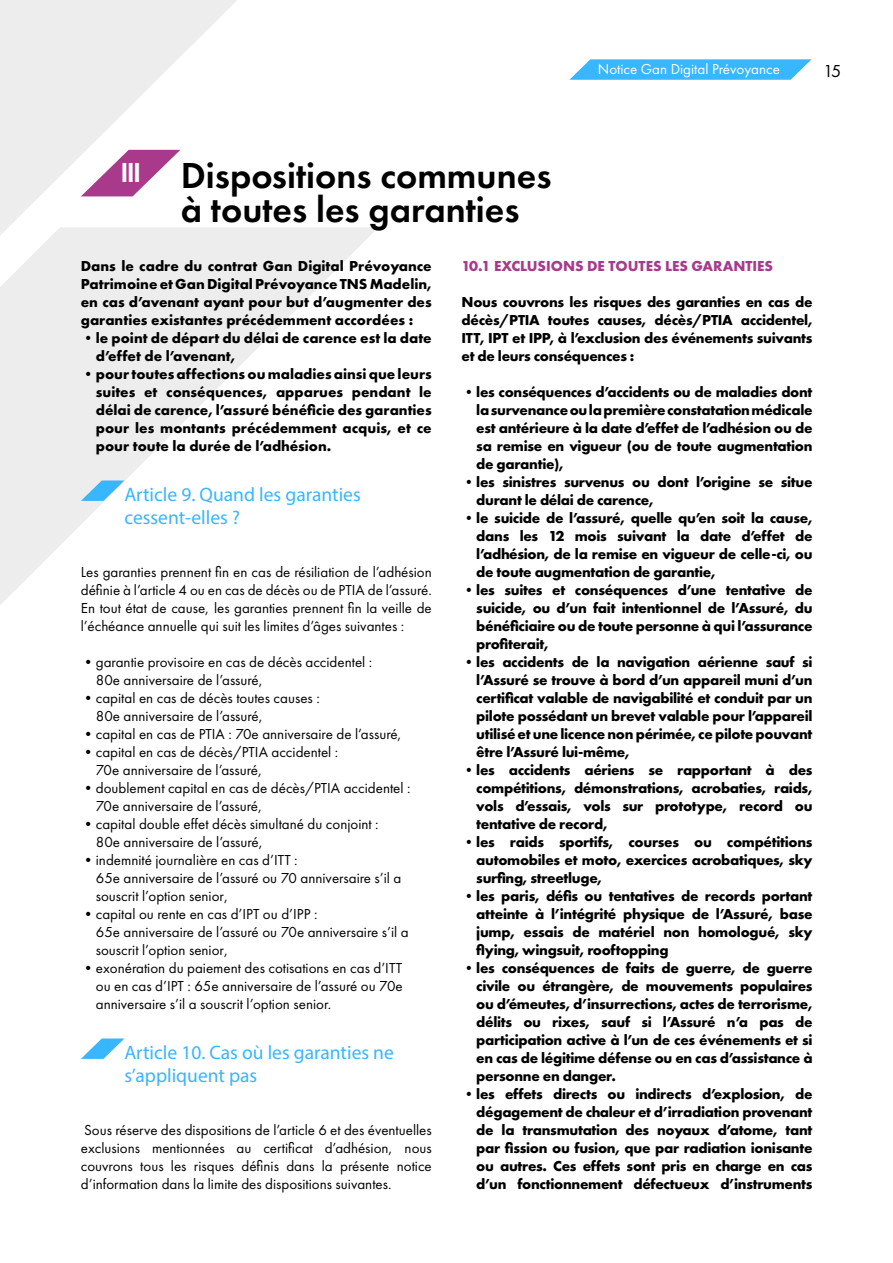
<style>
.page{position:relative;width:893px;height:1263px;background:#fff}
.page>*{position:absolute;margin:0;border:0;box-sizing:border-box;transform-origin:0 0}
.t1{font:600 37.5px/34.5px "Futura PT";color:#000}
.t2{font:600 28.5px "Futura PT";color:#fff}
.t3{font:19.5px/23.4px "Myriad Pro";color:#38b6ff}
.t4{font:18px "Futura PT";color:#000}
.t5{font:700 15px/18px "Futura PT";letter-spacing:-.02em;color:#000;text-align:justify}
.t6{font:15px/18px "Futura PT";color:#000}
.t7{font:700 15px/18px "Futura PT";color:#000}
.t8{font:700 15px "Futura PT";color:#a93a8b}
.t9{font:15px "Futura PT";color:#fff}
</style>
<div class="page">
<svg style="left:569px;top:59px;width:242px;height:21px;background:#4ebeff"></svg>
<svg style="left:0;top:0;width:237px;height:227px;fill:#ededed"></svg>
<svg style="left:0;top:227px;width:378px;height:378px"></svg>
<svg style="left:81px;top:481px;width:43px;height:20px"></svg>
<svg style="left:81px;top:1039px;width:43px;height:20px"></svg>
<svg style="left:81px;top:150px;width:99px;height:46px"></svg>
<p class="t9" style="left:598px;top:61px;width:184px">Notice Gan Digital Prévoyance</p>
<p class="t4" style="left:823px;top:61px;width:20px">15</p>
<h1 class="t1" style="left:181px;top:161px;width:372px">Dispositions communes à toutes les garanties</h1>
<p class="t5" style="left:81px;top:257px;width:352px">Dans le cadre du contrat Gan Digital Prévoyance Patrimoine et Gan Digital Prévoyance TNS Madelin, en cas d’avenant ayant pour but d’augmenter des garanties existantes précédemment accordées :</p>
<p class="t7" style="left:96px;top:329px;width:337px;text-indent:-15px">• le point de départ du délai de carence est la date d’effet de l’avenant,</p>
<p class="t5" style="left:96px;top:365px;width:337px;text-indent:-15px">• pour toutes affections ou maladies ainsi que leurs suites et conséquences, apparues pendant le délai de carence, l’assuré bénéficie des garanties pour les montants précédemment acquis, et ce pour toute la durée de l’adhésion.</p>
<h3 class="t3" style="left:124px;top:484px;width:238px">Article 9. Quand les garanties cessent-elles ?</h3>
<h2 class="t2" style="left:120px;top:161px;width:22px">III</h2>
<p class="t8" style="left:461px;top:257px;width:313px">10.1 EXCLUSIONS DE TOUTES LES GARANTIES</p>
<p class="t5" style="left:461px;top:293px;width:352px">Nous couvrons les risques des garanties en cas de décès/PTIA toutes causes, décès/PTIA accidentel, ITT, IPT et IPP, à l’exclusion des événements suivants et de leurs conséquences :</p>
<p class="t5" style="left:476px;top:383px;width:338px;text-indent:-15px">• les conséquences d’accidents ou de maladies dont la survenance ou la première constatation médicale est antérieure à la date d’effet de l’adhésion ou de sa remise en vigueur (ou de toute augmentation de garantie),</p>
<p class="t5" style="left:476px;top:473px;width:338px;text-indent:-15px">• les sinistres survenus ou dont l’origine se situe durant le délai de carence,</p>
<p class="t5" style="left:476px;top:509px;width:338px;text-indent:-15px">• le suicide de l’assuré, quelle qu’en soit la cause, dans les 12 mois suivant la date d’effet de l’adhésion, de la remise en vigueur de celle-ci, ou de toute augmentation de garantie,</p>
<p class="t5" style="left:476px;top:581px;width:338px;text-indent:-15px">• les suites et conséquences d’une tentative de suicide, ou d’un fait intentionnel de l’Assuré, du bénéficiaire ou de toute personne à qui l’assurance profiterait,</p>
<p class="t5" style="left:476px;top:653px;width:338px;text-indent:-15px">• les accidents de la navigation aérienne sauf si l’Assuré se trouve à bord d’un appareil muni d’un certificat valable de navigabilité et conduit par un pilote possédant un brevet valable pour l’appareil utilisé et une licence non périmée, ce pilote pouvant être l’Assuré lui-même,</p>
<p class="t5" style="left:476px;top:761px;width:338px;text-indent:-15px">• les accidents aériens se rapportant à des compétitions, démonstrations, acrobaties, raids, vols d’essais, vols sur prototype, record ou tentative de record,</p>
<p class="t5" style="left:476px;top:833px;width:338px;text-indent:-15px">• les raids sportifs, courses ou compétitions automobiles et moto, exercices acrobatiques, sky surfing, streetluge,</p>
<p class="t5" style="left:476px;top:887px;width:338px;text-indent:-15px">• les paris, défis ou tentatives de records portant atteinte à l’intégrité physique de l’Assuré, base jump, essais de matériel non homologué, sky flying, wingsuit, rooftopping</p>
<p class="t5" style="left:476px;top:959px;width:338px;text-indent:-15px">• les conséquences de faits de guerre, de guerre civile ou étrangère, de mouvements populaires ou d’émeutes, d’insurrections, actes de terrorisme, délits ou rixes, sauf si l’Assuré n’a pas de participation active à l’un de ces événements et si en cas de légitime défense ou en cas d’assistance à personne en danger.</p>
<p class="t5" style="left:476px;top:1085px;width:338px;text-indent:-15px">• les effets directs ou indirects d’explosion, de dégagement de chaleur et d’irradiation provenant de la transmutation des noyaux d’atome, tant par fission ou fusion, que par radiation ionisante ou autres. Ces effets sont pris en charge en cas d’un fonctionnement défectueux d’instruments</p>
<p class="t6" style="left:81px;top:563px;width:352px;text-align:justify">Les garanties prennent fin en cas de résiliation de l’adhésion définie à l’article 4 ou en cas de décès ou de PTIA de l’assuré.<br>En tout état de cause, les garanties prennent fin la veille de l’échéance annuelle qui suit les limites d’âges suivantes :</p>
<p class="t6" style="left:96px;top:653px;width:278px;text-indent:-15px">• garantie provisoire en cas de décès accidentel :<br>80e anniversaire de l’assuré,</p>
<p class="t6" style="left:96px;top:689px;width:225px;text-indent:-15px">• capital en cas de décès toutes causes :<br>80e anniversaire de l’assuré,</p>
<p class="t6" style="left:81px;top:725px;width:322px">• capital en cas de PTIA : 70e anniversaire de l’assuré,</p>
<p class="t6" style="left:96px;top:743px;width:244px;text-indent:-15px">• capital en cas de décès/PTIA accidentel :<br>70e anniversaire de l’assuré,</p>
<p class="t6" style="left:96px;top:779px;width:316px;text-indent:-15px">• doublement capital en cas de décès/PTIA accidentel :<br>70e anniversaire de l’assuré,</p>
<p class="t6" style="left:96px;top:815px;width:284px;text-indent:-15px">• capital double effet décès simultané du conjoint :<br>80e anniversaire de l’assuré,</p>
<p class="t6" style="left:96px;top:851px;width:307px;text-indent:-15px">• indemnité journalière en cas d’ITT :<br>65e anniversaire de l’assuré ou 70 anniversaire s’il a souscrit l’option senior,</p>
<p class="t6" style="left:96px;top:905px;width:314px;text-indent:-15px">• capital ou rente en cas d’IPT ou d’IPP :<br>65e anniversaire de l’assuré ou 70e anniversaire s’il a souscrit l’option senior,</p>
<p class="t6" style="left:96px;top:959px;width:308px;text-align:justify;text-indent:-15px">• exonération du paiement des cotisations en cas d’ITT ou en cas d’IPT : 65e anniversaire de l’assuré ou 70e anniversaire s’il a souscrit l’option senior.</p>
<h3 class="t3" style="left:124px;top:1042px;width:271px">Article 10. Cas où les garanties ne s’appliquent pas</h3>
<p class="t6" style="left:81px;top:1121px;width:352px;text-align:justify">Sous réserve des dispositions de l’article 6 et des éventuelles exclusions mentionnées au certificat d’adhésion, nous couvrons tous les risques définis dans la présente notice d’information dans la limite des dispositions suivantes.</p>
</div>
